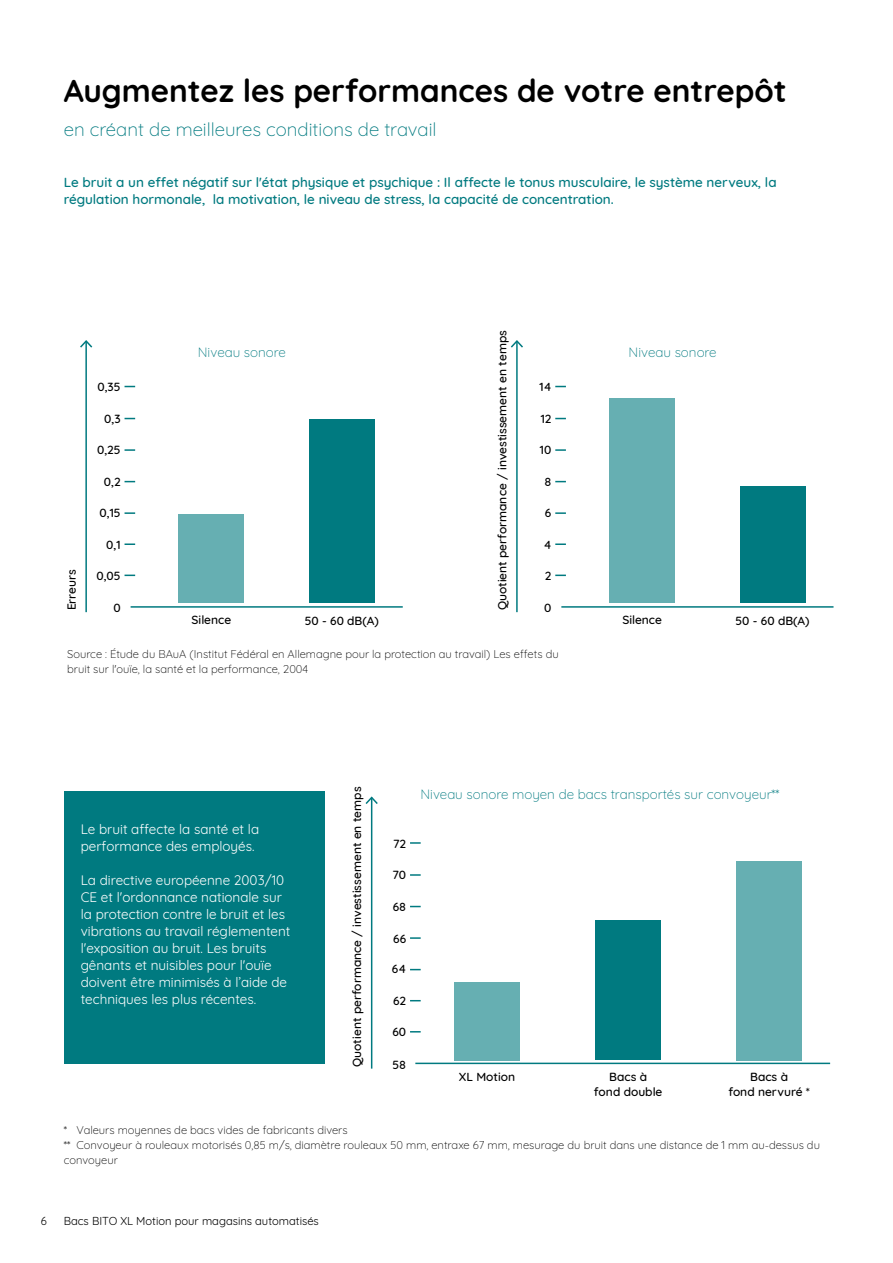
<style>
.page{position:relative;width:893px;height:1263px;background:#fff}
.page>*{position:absolute;margin:0;border:0;box-sizing:border-box;transform-origin:0 0}
.t1{font:700 31.5px "Quicksand";color:#000}
.t2{font:300 18.75px "Quicksand";color:#007a80}
.t3{font:13.5px/17px "Quicksand";color:#fff}
.t4{font:500 13.5px/17px "Quicksand";color:#007a80}
.t5{font:300 13.5px "Quicksand";color:#007a80}
.t6{font:500 12px/15px "Quicksand";color:#000;text-align:center}
.t7{font:300 11.25px/15px "Quicksand";color:#000}
.t8{font:11.25px "Quicksand";color:#000}
</style>
<div class="page">
<div style="left:64px;top:791px;width:261px;height:272px;background:#007a80"></div>
<div style="left:179px;top:514px;width:65px;height:89px;background:#66afb2"></div>
<div style="left:610px;top:398px;width:65px;height:205px;background:#66afb2"></div>
<div style="left:455px;top:982px;width:65px;height:78px;background:#66afb2"></div>
<div style="left:309px;top:419px;width:65px;height:184px;background:#007a80"></div>
<div style="left:740px;top:486px;width:65px;height:117px;background:#007a80"></div>
<div style="left:596px;top:921px;width:65px;height:139px;background:#007a80"></div>
<div style="left:736px;top:861px;width:66px;height:199px;background:#66afb2"></div>
<hr style="left:131px;top:606px;width:272px;height:2px;background:#007a80">
<hr style="left:561px;top:606px;width:272px;height:2px;background:#007a80">
<hr style="left:415px;top:1062px;width:415px;height:2px;background:#007a80">
<svg style="left:410px;top:874px;width:11px;height:2px"></svg>
<svg style="left:125px;top:449px;width:10px;height:2px"></svg>
<svg style="left:555px;top:449px;width:11px;height:2px"></svg>
<svg style="left:410px;top:937px;width:11px;height:2px"></svg>
<svg style="left:125px;top:512px;width:10px;height:2px"></svg>
<svg style="left:555px;top:512px;width:11px;height:2px"></svg>
<svg style="left:125px;top:543px;width:10px;height:2px"></svg>
<svg style="left:555px;top:543px;width:11px;height:2px"></svg>
<svg style="left:410px;top:842px;width:11px;height:2px"></svg>
<hr style="left:85px;top:341px;width:2px;height:271px;background:#007a80">
<svg style="left:80px;top:340px;width:13px;height:9px"></svg>
<hr style="left:516px;top:341px;width:2px;height:271px;background:#007a80">
<svg style="left:510px;top:340px;width:13px;height:9px"></svg>
<hr style="left:371px;top:797px;width:1px;height:271px;background:#007a80">
<svg style="left:365px;top:796px;width:13px;height:10px"></svg>
<h1 class="t1" style="left:64px;top:65px;width:724px">Augmentez les performances de votre entrepôt</h1>
<h2 class="t2" style="left:64px;top:115px;width:374px">en créant de meilleures conditions de travail</h2>
<p class="t4" style="left:64px;top:173px;width:714px">Le bruit a un effet négatif sur l'état physique et psychique : Il affecte le tonus musculaire, le système nerveux, la régulation hormonale, la motivation, le niveau de stress, la capacité de concentration.</p>
<p class="t6" style="left:63px;top:610px;width:42px;rotate:-90deg">Erreurs</p>
<p class="t6" style="left:494px;top:610px;width:282px;rotate:-90deg">Quotient performance / investissement en temps</p>
<p class="t5" style="left:198px;top:342px;width:90px">Niveau sonore</p>
<p class="t5" style="left:629px;top:342px;width:90px">Niveau sonore</p>
<p class="t6" style="left:97px;top:378px;width:25px">0,35</p>
<p class="t6" style="left:539px;top:378px;width:13px">14</p>
<p class="t6" style="left:104px;top:410px;width:18px">0,3</p>
<p class="t6" style="left:541px;top:410px;width:12px">12</p>
<p class="t6" style="left:97px;top:441px;width:25px">0,25</p>
<p class="t6" style="left:540px;top:441px;width:13px">10</p>
<p class="t6" style="left:104px;top:473px;width:18px">0,2</p>
<p class="t6" style="left:544px;top:473px;width:8px">8</p>
<p class="t6" style="left:100px;top:504px;width:23px">0,15</p>
<p class="t6" style="left:545px;top:504px;width:8px">6</p>
<p class="t6" style="left:106px;top:536px;width:16px">0,1</p>
<p class="t6" style="left:544px;top:536px;width:9px">4</p>
<p class="t6" style="left:96px;top:567px;width:26px">0,05</p>
<p class="t6" style="left:545px;top:567px;width:8px">2</p>
<p class="t6" style="left:113px;top:599px;width:9px">0</p>
<p class="t6" style="left:544px;top:599px;width:9px">0</p>
<p class="t6" style="left:192px;top:611px;width:41px">Silence</p>
<p class="t6" style="left:622px;top:611px;width:41px">Silence</p>
<p class="t6" style="left:305px;top:612px;width:76px">50 - 60 dB(A)</p>
<p class="t6" style="left:735px;top:612px;width:76px">50 - 60 dB(A)</p>
<p class="t7" style="left:67px;top:645px;width:493px">Source : Étude du BAuA (Institut Fédéral en Allemagne pour la protection au travail) Les effets du bruit sur l'ouïe, la santé et la performance, 2004</p>
<p class="t3" style="left:81px;top:819px;width:180px">Le bruit affecte la santé et la performance des employés.</p>
<p class="t3" style="left:81px;top:870px;width:211px">La directive européenne 2003/10<br>CE et l'ordonnance nationale sur la protection contre le bruit et les vibrations au travail réglementent l'exposition au bruit. Les bruits gênants et nuisibles pour l'ouïe doivent être minimisés à l’aide de techniques les plus récentes.</p>
<p class="t6" style="left:348px;top:1067px;width:282px;rotate:-90deg">Quotient performance / investissement en temps</p>
<p class="t6" style="left:393px;top:835px;width:15px">72</p>
<p class="t6" style="left:392px;top:866px;width:15px">70</p>
<p class="t6" style="left:393px;top:898px;width:15px">68</p>
<p class="t6" style="left:393px;top:930px;width:15px">66</p>
<p class="t6" style="left:392px;top:960px;width:16px">64</p>
<p class="t6" style="left:393px;top:992px;width:15px">62</p>
<p class="t6" style="left:392px;top:1023px;width:15px">60</p>
<p class="t6" style="left:392px;top:1056px;width:15px">58</p>
<p class="t5" style="left:420px;top:784px;width:361px">Niveau sonore moyen de bacs transportés sur convoyeur**</p>
<p class="t6" style="left:459px;top:1068px;width:58px">XL Motion</p>
<p class="t6" style="left:594px;top:1068px;width:70px">Bacs à<br>fond double</p>
<p class="t6" style="left:728px;top:1068px;width:83px">Bacs à<br>fond nervuré *</p>
<p class="t7" style="left:64px;top:1121px;width:758px">* Valeurs moyennes de bacs vides de fabricants divers<br>** Convoyeur à rouleaux motorisés 0,85 m/s, diamètre rouleaux 50 mm, entraxe 67 mm, mesurage du bruit dans une distance de 1 mm au-dessus du convoyeur</p>
<p class="t8" style="left:41px;top:1212px;width:8px">6</p>
<p class="t8" style="left:64px;top:1212px;width:257px">Bacs BITO XL Motion pour magasins automatisés</p>
</div>
